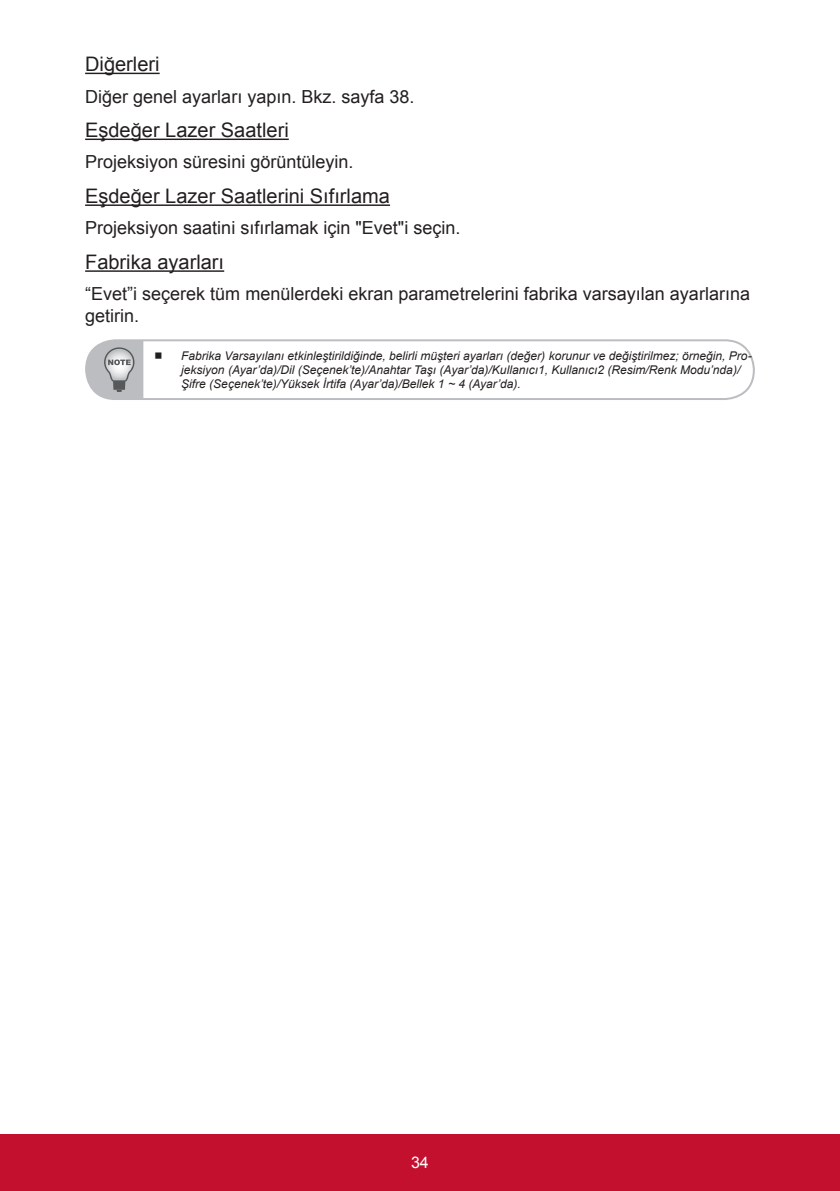
<style>
.page{position:relative;width:840px;height:1191px;background:#fff}
.page>*{position:absolute;margin:0;border:0;box-sizing:border-box;transform-origin:0 0}
.t1{font:20px "Arial";color:#231f20}
.t2{font:18px/21.6px "Arial";color:#231f20}
.t3{font:16px "Arial";color:#fff}
.t4{font:italic 12px/14.4px "Arial";color:#231f20}
</style>
<div class="page">
<div style="left:0;top:1134px;width:839px;height:57px;background:#c3102f"></div>
<hr style="left:85px;top:73px;width:75px;height:1px;background:#231f20">
<hr style="left:85px;top:139px;width:203px;height:1px;background:#231f20">
<hr style="left:85px;top:204px;width:305px;height:2px;background:#231f20">
<hr style="left:85px;top:270px;width:139px;height:2px;background:#231f20">
<div style="left:87px;top:341px;width:665px;height:57px;background:#bcbdc0;border-radius:28px"></div>
<div style="left:85px;top:339px;width:669px;height:61px;border:4px solid #bcbdc0;border-radius:28px"></div>
<div style="left:113px;top:381px;width:12px;height:9px;background:#57585a"></div>
<svg style="left:104px;top:347px;width:30px;height:35px"></svg>
<div style="left:143px;top:341px;width:609px;height:57px;background:#fff"></div>
<h1 class="t1" style="left:85px;top:51px;width:76px">Diğerleri</h1>
<h2 class="t2" style="left:85px;top:86px;width:331px">Diğer genel ayarları yapın. Bkz. sayfa 38.</h2>
<h1 class="t1" style="left:85px;top:117px;width:205px">Eşdeğer Lazer Saatleri</h1>
<h2 class="t2" style="left:85px;top:151px;width:270px">Projeksiyon süresini görüntüleyin.</h2>
<h1 class="t1" style="left:85px;top:183px;width:306px">Eşdeğer Lazer Saatlerini Sıfırlama</h1>
<h2 class="t2" style="left:85px;top:217px;width:376px">Projeksiyon saatini sıfırlamak için "Evet"i seçin.</h2>
<h1 class="t1" style="left:85px;top:249px;width:140px">Fabrika ayarları</h1>
<h2 class="t2" style="left:85px;top:283px;width:666px">“Evet”i seçerek tüm menülerdeki ekran parametrelerini fabrika varsayılan ayarlarına getirin.</h2>
<p class="t4" style="left:181px;top:348px;width:571px">Fabrika Varsayılanı etkinleştirildiğinde, belirli müşteri ayarları (değer) korunur ve değiştirilmez; örneğin, Pro&shy;jeksiyon (Ayar’da)/Dil (Seçenek’te)/Anahtar Taşı (Ayar’da)/Kullanıcı1, Kullanıcı2 (Resim/Renk Modu’nda)/<br>Şifre (Seçenek’te)/Yüksek İrtifa (Ayar’da)/Bellek 1 ~ 4 (Ayar’da).</p>
<h3 class="t3" style="left:411px;top:1152px;width:19px">34</h3>
</div>
